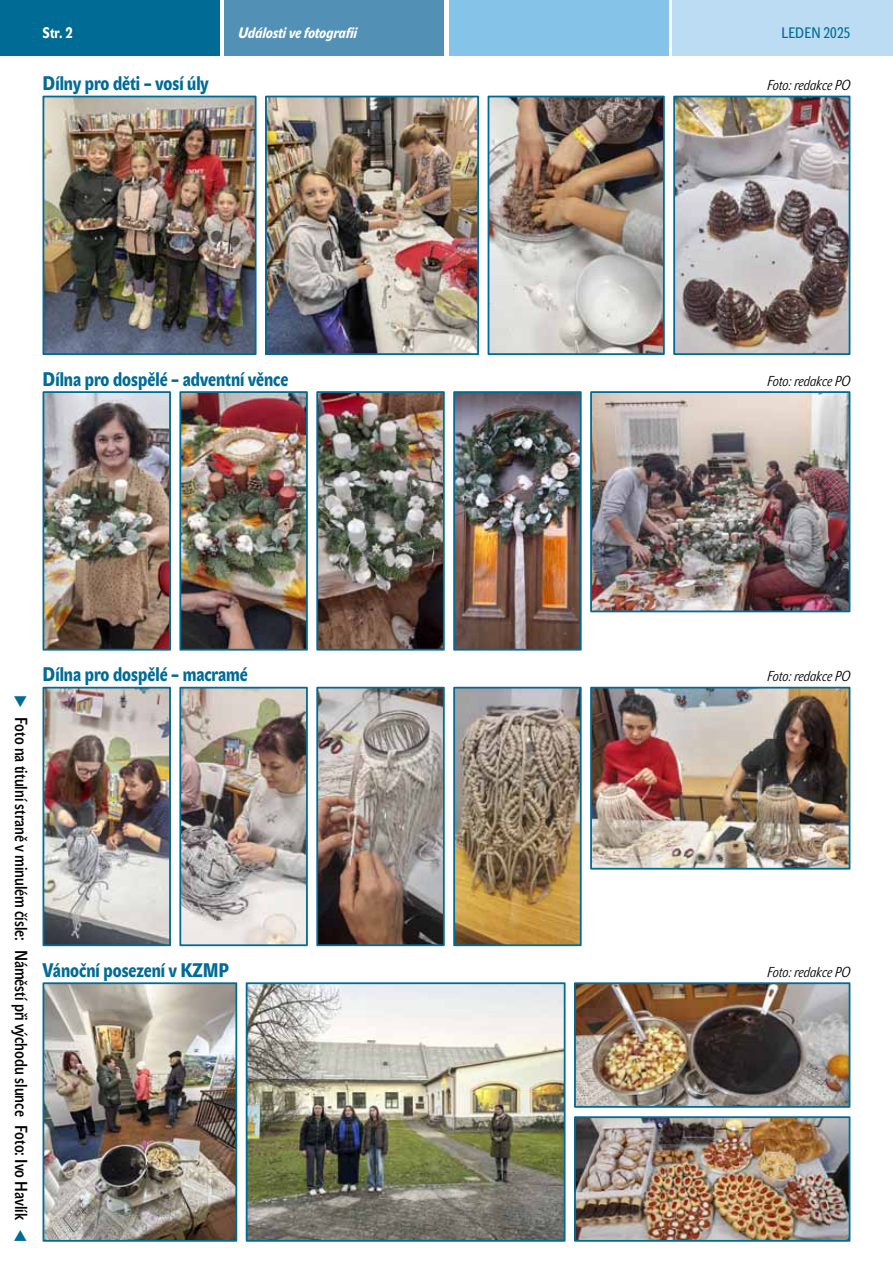
<style>
.page{position:relative;width:893px;height:1263px;background:#fff}
.page>*{position:absolute;margin:0;border:0;box-sizing:border-box;transform-origin:0 0}
.t1{font:700 19.5px "John Sans Cond Med Pro";color:#006b95}
.t2{font:700 17.25px "John Sans Cond Lite Pro";color:#000}
.t3{font:italic 700 15px "John Sans Cond Med Pro";letter-spacing:.01em;color:#fff}
.t4{font:15px "John Sans Cond Text Pro";letter-spacing:.01em;color:#006b95}
.t5{font:700 15px "John Sans Cond Med Pro";color:#fff}
.t6{font:italic 14.25px "John Sans Cond Lite Pro";color:#000}
</style>
<div class="page">
<div style="left:0;top:0;width:219px;height:55px;background:#006b95"></div>
<div style="left:225px;top:0;width:219px;height:55px;background:#5390b5"></div>
<div style="left:449px;top:0;width:219px;height:55px;background:#85c3e8"></div>
<div style="left:672px;top:0;width:221px;height:55px;background:#bbdcf3"></div>
<img style="left:319px;top:394px;width:123px;height:254px">
<div style="left:316px;top:391px;width:129px;height:260px;border:2px solid #006b95"></div>
<img style="left:182px;top:394px;width:123px;height:254px">
<div style="left:179px;top:391px;width:129px;height:260px;border:2px solid #006b95"></div>
<img style="left:46px;top:394px;width:122px;height:254px">
<div style="left:43px;top:391px;width:128px;height:260px;border:2px solid #006b95"></div>
<img style="left:593px;top:394px;width:254px;height:215px">
<div style="left:590px;top:391px;width:260px;height:221px;border:2px solid #006b95"></div>
<img style="left:456px;top:394px;width:123px;height:254px">
<div style="left:453px;top:391px;width:129px;height:260px;border:2px solid #006b95"></div>
<img style="left:593px;top:690px;width:254px;height:177px">
<div style="left:590px;top:687px;width:260px;height:183px;border:2px solid #006b95"></div>
<img style="left:46px;top:690px;width:122px;height:253px">
<div style="left:43px;top:687px;width:128px;height:259px;border:2px solid #006b95"></div>
<img style="left:319px;top:690px;width:123px;height:253px">
<div style="left:316px;top:687px;width:129px;height:259px;border:2px solid #006b95"></div>
<img style="left:456px;top:690px;width:123px;height:253px">
<div style="left:453px;top:687px;width:129px;height:259px;border:2px solid #006b95"></div>
<img style="left:182px;top:690px;width:123px;height:253px">
<div style="left:179px;top:687px;width:129px;height:259px;border:2px solid #006b95"></div>
<img style="left:577px;top:1119px;width:270px;height:120px">
<div style="left:574px;top:1116px;width:276px;height:126px;border:2px solid #006b95"></div>
<img style="left:577px;top:985px;width:270px;height:120px">
<div style="left:574px;top:982px;width:276px;height:126px;border:2px solid #006b95"></div>
<img style="left:46px;top:985px;width:188px;height:254px">
<div style="left:43px;top:982px;width:194px;height:260px;border:2px solid #006b95"></div>
<img style="left:249px;top:985px;width:314px;height:254px">
<div style="left:246px;top:982px;width:320px;height:260px;border:2px solid #006b95"></div>
<img style="left:491px;top:99px;width:171px;height:253px">
<div style="left:488px;top:96px;width:177px;height:259px;border:2px solid #006b95"></div>
<img style="left:676px;top:99px;width:171px;height:253px">
<div style="left:673px;top:96px;width:177px;height:259px;border:2px solid #006b95"></div>
<img style="left:268px;top:99px;width:208px;height:253px">
<div style="left:265px;top:96px;width:214px;height:259px;border:2px solid #006b95"></div>
<img style="left:46px;top:99px;width:208px;height:253px">
<div style="left:43px;top:96px;width:214px;height:259px;border:2px solid #006b95"></div>
<p class="t5" style="left:43px;top:27px;width:31px">Str. 2</p>
<p class="t3" style="left:238px;top:28px;width:120px">Události ve fotografii</p>
<p class="t4" style="left:781px;top:27px;width:71px">LEDEN 2025</p>
<p class="t1" style="left:43px;top:76px;width:168px">Dílny pro děti – vosí úly</p>
<p class="t6" style="left:767px;top:80px;width:85px">Foto: redakce PO</p>
<p class="t1" style="left:43px;top:371px;width:247px">Dílna pro dospělé – adventní věnce</p>
<p class="t6" style="left:767px;top:376px;width:85px">Foto: redakce PO</p>
<p class="t2" style="left:28px;top:717px;width:504px;rotate:90deg">Foto na titulní straně v minulém čísle: Náměstí při východu slunce Foto: Ivo Havlík</p>
<p class="t1" style="left:43px;top:667px;width:207px">Dílna pro dospělé – macramé</p>
<p class="t6" style="left:767px;top:671px;width:85px">Foto: redakce PO</p>
<p class="t1" style="left:43px;top:962px;width:188px">Vánoční posezení v KZMP</p>
<p class="t6" style="left:767px;top:967px;width:85px">Foto: redakce PO</p>
</div>
